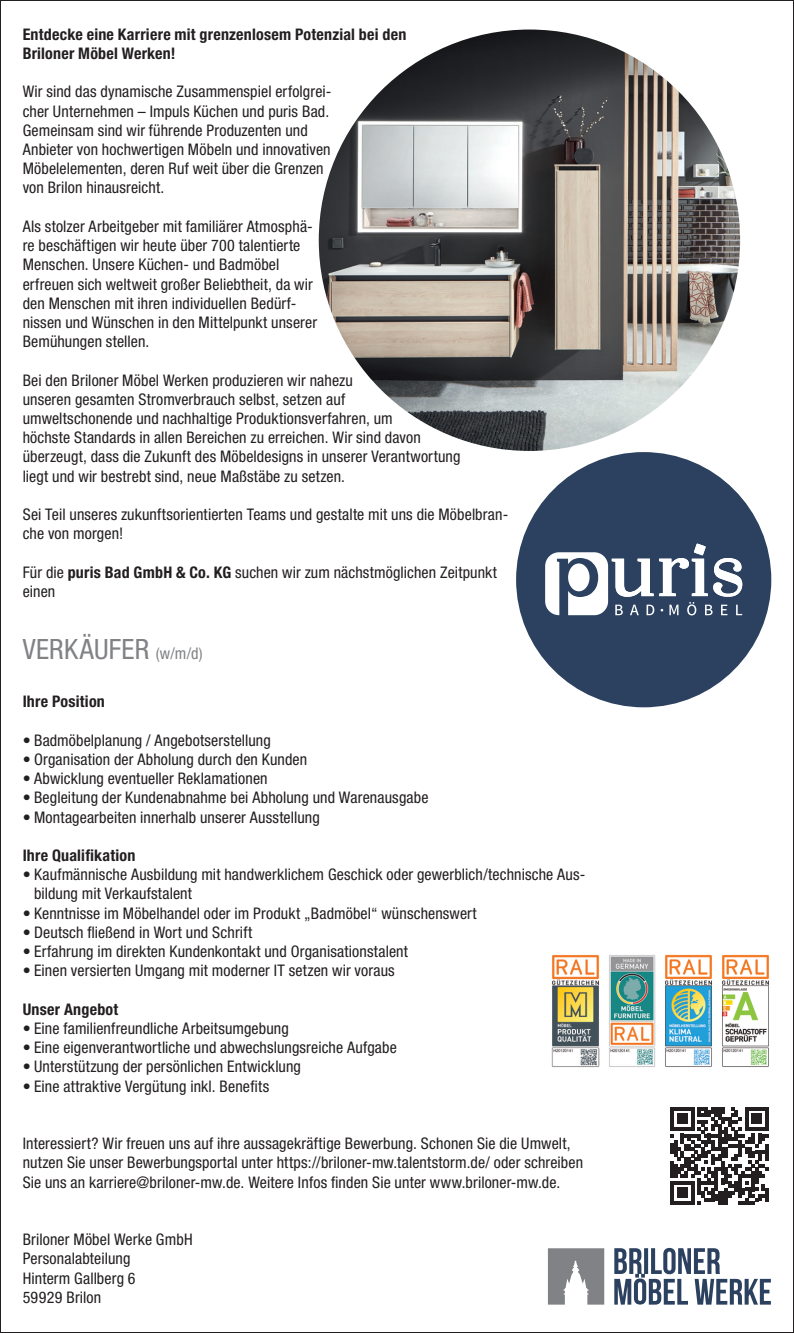
<style>
.page{position:relative;width:794px;height:1333px;background:#fff}
.page>*{position:absolute;margin:0;border:0;box-sizing:border-box;transform-origin:0 0}
.t1{font:condensed 28px "Helvetica Neue LTW1 G";letter-spacing:.01em;color:#808285}
.t2{font:condensed 16px/19.2px "Helvetica Neue LTW1 G";letter-spacing:.005em;color:#231f20}
.t3{font:700 condensed 16px/19.2px "Helvetica Neue LTW1 G";letter-spacing:.015em;color:#231f20}
.s1{font-weight:700}
.s2{font-size:16px}
</style>
<div class="page">
<div style="left:516px;top:452px;width:255px;height:255px;background:#2c4160;border-radius:50%"></div>
<svg style="left:545px;top:543px;width:197px;height:72px"></svg>
<svg style="left:670px;top:1107px;width:98px;height:97px"></svg>
<hr style="left:765px;top:1187px;width:3px;height:14px;background:#231f20">
<svg style="left:614px;top:1247px;width:157px;height:57px"></svg>
<svg style="left:548px;top:1248px;width:56px;height:56px"></svg>
<img style="left:665px;top:954px;width:47px;height:113px">
<img style="left:609px;top:955px;width:47px;height:112px">
<img style="left:551px;top:954px;width:48px;height:113px">
<img style="left:722px;top:954px;width:47px;height:113px">
<img style="left:317px;top:28px;width:425px;height:425px;border-radius:213px">
<p class="t3" style="left:23px;top:25px;width:385px">Entdecke eine Karriere mit grenzenlosem Potenzial bei den<br>Briloner Möbel Werken!</p>
<p class="t2" style="left:23px;top:82px;width:310px">Wir sind das dynamische Zusammenspiel erfolgrei&shy;cher Unternehmen – Impuls Küchen und puris Bad.<br>Gemeinsam sind wir führende Produzenten und Anbieter von hochwertigen Möbeln und innovativen Möbelelementen, deren Ruf weit über die Grenzen von Brilon hinausreicht.</p>
<p class="t2" style="left:23px;top:217px;width:296px">Als stolzer Arbeitgeber mit familiärer Atmosphä&shy;re beschäftigen wir heute über 700 talentierte Menschen. Unsere Küchen- und Badmöbel erfreuen sich weltweit großer Beliebtheit, da wir den Menschen mit ihren individuellen Bedürf&shy;nissen und Wünschen in den Mittelpunkt unserer Bemühungen stellen.</p>
<p class="t2" style="left:23px;top:370px;width:439px">Bei den Briloner Möbel Werken produzieren wir nahezu<br>unseren gesamten Stromverbrauch selbst, setzen auf<br>umweltschonende und nachhaltige Produktionsverfahren, um<br>höchste Standards in allen Bereichen zu erreichen. Wir sind davon überzeugt, dass die Zukunft des Möbeldesigns in unserer Verantwortung liegt und wir bestrebt sind, neue Maßstäbe zu setzen.</p>
<p class="t2" style="left:23px;top:505px;width:487px">Sei Teil unseres zukunftsorientierten Teams und gestalte mit uns die Möbelbran&shy;che von morgen!</p>
<p class="t2" style="left:23px;top:562px;width:476px">Für die <span class="s1">puris Bad GmbH &amp; Co. KG</span> suchen wir zum nächstmöglichen Zeitpunkt einen</p>
<p class="t1" style="left:23px;top:633px;width:182px">VERKÄUFER <span class="s2">(w/m/d)</span></p>
<p class="t3" style="left:23px;top:692px;width:84px">Ihre Position</p>
<p class="t2" style="left:23px;top:730px;width:250px">• Badmöbelplanung / Angebotserstellung</p>
<p class="t2" style="left:23px;top:749px;width:286px">• Organisation der Abholung durch den Kunden</p>
<p class="t2" style="left:23px;top:769px;width:246px">• Abwicklung eventueller Reklamationen</p>
<p class="t2" style="left:23px;top:788px;width:407px">• Begleitung der Kundenabnahme bei Abholung und Warenausgabe</p>
<p class="t2" style="left:23px;top:807px;width:298px">• Montagearbeiten innerhalb unserer Ausstellung</p>
<p class="t3" style="left:23px;top:845px;width:114px">Ihre Qualifikation</p>
<p class="t2" style="left:34px;top:865px;width:553px;text-indent:-11px">• Kaufmännische Ausbildung mit handwerklichem Geschick oder gewerblich/technische Aus&shy;bildung mit Verkaufstalent</p>
<p class="t2" style="left:23px;top:903px;width:455px">• Kenntnisse im Möbelhandel oder im Produkt „Badmöbel“ wünschenswert</p>
<p class="t2" style="left:23px;top:922px;width:231px">• Deutsch fließend in Wort und Schrift</p>
<p class="t2" style="left:23px;top:941px;width:387px">• Erfahrung im direkten Kundenkontakt und Organisationstalent</p>
<p class="t2" style="left:23px;top:961px;width:373px">• Einen versierten Umgang mit moderner IT setzen wir voraus</p>
<p class="t3" style="left:23px;top:999px;width:97px">Unser Angebot</p>
<p class="t2" style="left:23px;top:1018px;width:268px">• Eine familienfreundliche Arbeitsumgebung</p>
<p class="t2" style="left:23px;top:1037px;width:376px">• Eine eigenverantwortliche und abwechslungsreiche Aufgabe</p>
<p class="t2" style="left:23px;top:1057px;width:280px">• Unterstützung der persönlichen Entwicklung</p>
<p class="t2" style="left:23px;top:1076px;width:248px">• Eine attraktive Vergütung inkl. Benefits</p>
<p class="t2" style="left:23px;top:1133px;width:562px">Interessiert? Wir freuen uns auf ihre aussagekräftige Bewerbung. Schonen Sie die Umwelt, nutzen Sie unser Bewerbungsportal unter https://briloner-mw.talentstorm.de/ oder schreiben<br>Sie uns an karriere@briloner-mw.de. Weitere Infos finden Sie unter www.briloner-mw.de.</p>
<p class="t2" style="left:23px;top:1229px;width:171px">Briloner Möbel Werke GmbH<br>Personalabteilung</p>
<p class="t2" style="left:23px;top:1268px;width:114px">Hinterm Gallberg 6</p>
<p class="t2" style="left:23px;top:1287px;width:80px">59929 Brilon</p>
</div>
